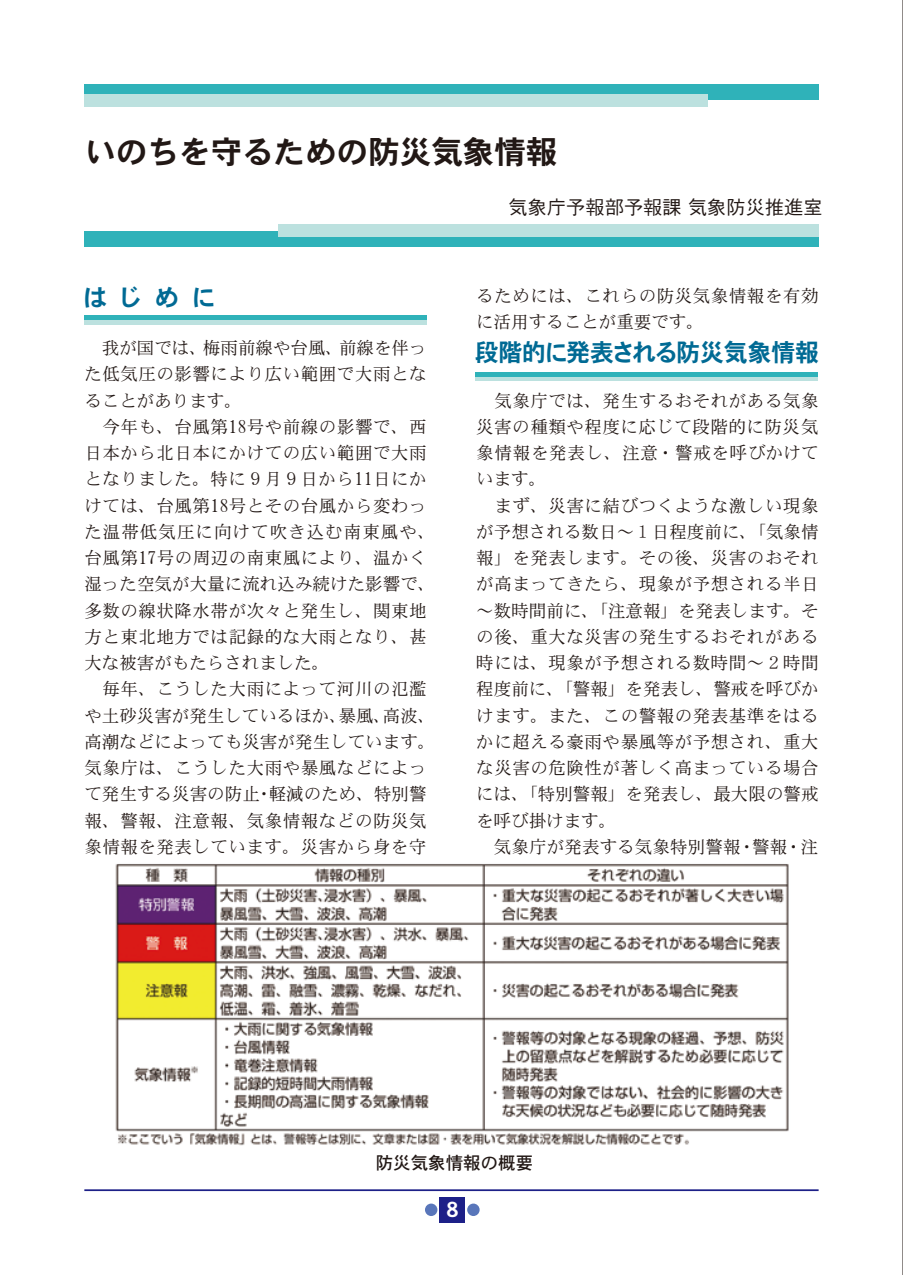
<style>
.page{position:relative;width:903px;height:1275px;background:#fff}
.page>*{position:absolute;margin:0;border:0;box-sizing:border-box;transform-origin:0 0}
.t1{font:31.5px "DFHS Gothic W7 WIN RKSJ H";color:#221815}
.t2{font:24.5px "DFHS Gothic W7 WING RKSJ H";color:#006a94}
.t3{font:21px "DFHS Gothic W7 WING RKSJ H";color:#fff}
.t4{font:19.25px "DFHS Gothic W3 WING RKSJ H";color:#221815}
.t5{font:17.5px/26.2px "DFHS Mincho W3 WIN RKSJ H";letter-spacing:.03em;color:#221815}
.t6{font:17.5px "DFHS Mincho W3 WIN RKSJ H";letter-spacing:.01em;color:#221815}
.t7{font:17.5px "DFHS Gothic W5 WIN RKSJ H";color:#221815}
</style>
<div class="page">
<div style="left:440px;top:1197px;width:25px;height:25px;background:#1d2088"></div>
<div style="left:467px;top:1203px;width:13px;height:13px;background:#5976ba;border-radius:50%"></div>
<div style="left:425px;top:1203px;width:12px;height:13px;background:#5976ba;border-radius:50%"></div>
<hr style="left:84px;top:1189px;width:734px;height:2px;background:#1d2088">
<div style="left:84px;top:84px;width:735px;height:16px;background:#2fb2b9"></div>
<div style="left:84px;top:95px;width:624px;height:12px;background:#bce1df"></div>
<div style="left:84px;top:231px;width:734px;height:16px;background:#2fb2b9"></div>
<div style="left:278px;top:224px;width:541px;height:12px;background:#bce1df"></div>
<div style="left:84px;top:320px;width:343px;height:5px;background:#bce1df"></div>
<div style="left:84px;top:315px;width:343px;height:5px;background:#2fb2b9"></div>
<div style="left:475px;top:376px;width:342px;height:5px;background:#bce1df"></div>
<hr style="left:475px;top:372px;width:342px;height:4px;background:#2fb2b9">
<img style="left:115px;top:864px;width:674px;height:282px">
<svg style="left:902px;top:0;width:1px;height:1275px"></svg>
<h1 class="t1" style="left:85px;top:135px;width:474px">いのちを守るための防災気象情報</h1>
<p class="t4" style="left:508px;top:197px;width:316px">気象庁予報部予報課 気象防災推進室</p>
<h2 class="t2" style="left:84px;top:285px;width:132px">はじめに</h2>
<p class="t5" style="left:84px;top:335px;width:353px">　我が国では、梅雨前線や台風、前線を伴った低気圧の影響により広い範囲で大雨となることがあります。<br>　今年も、台風第18号や前線の影響で、西日本から北日本にかけての広い範囲で大雨となりました。特に９月９日から11日にかけては、台風第18号とその台風から変わった温帯低気圧に向けて吹き込む南東風や、台風第17号の周辺の南東風により、温かく湿った空気が大量に流れ込み続けた影響で、多数の線状降水帯が次々と発生し、関東地方と東北地方では記録的な大雨となり、甚大な被害がもたらされました。<br>　毎年、こうした大雨によって河川の氾濫や土砂災害が発生しているほか、暴風、高波、高潮などによっても災害が発生しています。気象庁は、こうした大雨や暴風などによって発生する災害の防止･軽減のため、特別警報、警報、注意報、気象情報などの防災気象情報を発表しています。災害から身を守</p>
<p class="t5" style="left:476px;top:283px;width:344px">るためには、これらの防災気象情報を有効に活用することが重要です。</p>
<h2 class="t2" style="left:475px;top:339px;width:346px">段階的に発表される防災気象情報</h2>
<p class="t5" style="left:476px;top:388px;width:344px">　気象庁では、発生するおそれがある気象災害の種類や程度に応じて段階的に防災気象情報を発表し、注意・警戒を呼びかけています。<br>　まず、災害に結びつくような激しい現象が予想される数日～１日程度前に、「気象情報」を発表します。その後、災害のおそれが高まってきたら、現象が予想される半日～数時間前に、「注意報」を発表します。その後、重大な災害の発生するおそれがある時には、現象が予想される数時間～２時間程度前に、「警報」を発表し、警戒を呼びかけます。また、この警報の発表基準をはるかに超える豪雨や暴風等が予想され、重大な災害の危険性が著しく高まっている場合には、「特別警報」を発表し、最大限の警戒を呼び掛けます。</p>
<p class="t6" style="left:494px;top:838px;width:326px">気象庁が発表する気象特別警報・警報・注</p>
<p class="t7" style="left:376px;top:1154px;width:159px">防災気象情報の概要</p>
<p class="t3" style="left:446px;top:1199px;width:13px">8</p>
</div>
